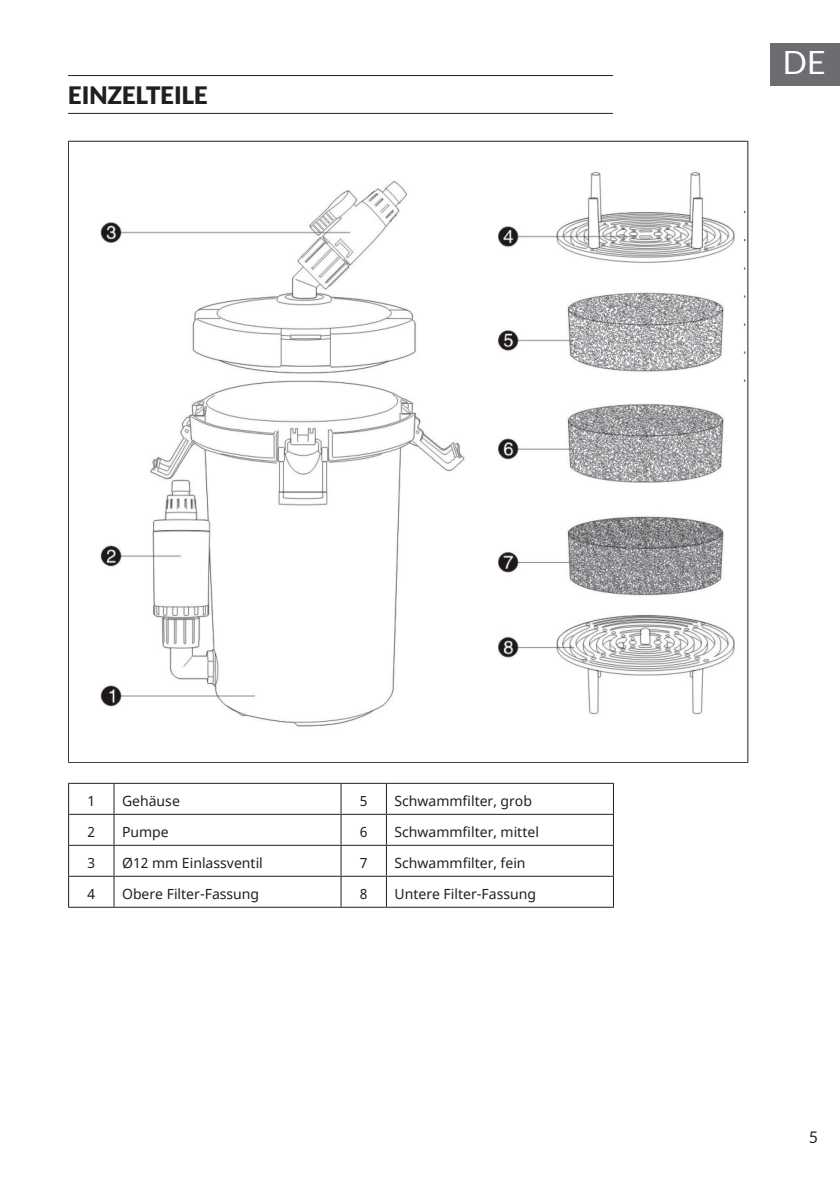
<style>
.page{position:relative;width:840px;height:1191px;background:#fff}
.page>*{position:absolute;margin:0;border:0;box-sizing:border-box;transform-origin:0 0}
.t1{font:32px "Lato";color:#fff}
.t2{font:900 24px "Lato";color:#231f20}
.t3{font:16px "Lato";color:#231f20}
.t4{font:14px "Noto Sans";color:#231f20}
</style>
<div class="page">
<div style="left:770px;top:43px;width:69px;height:42px;background:#6c6d70"></div>
<hr style="left:68px;top:75px;width:544px;height:1px;background:#231f20">
<hr style="left:68px;top:113px;width:544px;height:1px;background:#231f20">
<hr style="left:68px;top:141px;width:680px;height:1px;background:#231f20">
<hr style="left:68px;top:142px;width:1px;height:620px;background:#231f20">
<hr style="left:747px;top:142px;width:1px;height:620px;background:#231f20">
<hr style="left:68px;top:762px;width:680px;height:1px;background:#231f20">
<img style="left:100px;top:172px;width:646px;height:555px">
<hr style="left:68px;top:783px;width:46px;height:1px;background:#231f20">
<hr style="left:68px;top:784px;width:1px;height:30px;background:#231f20">
<hr style="left:114px;top:783px;width:227px;height:1px;background:#231f20">
<hr style="left:113px;top:784px;width:1px;height:30px;background:#231f20">
<hr style="left:341px;top:783px;width:45px;height:1px;background:#231f20">
<hr style="left:340px;top:784px;width:1px;height:30px;background:#231f20">
<hr style="left:386px;top:783px;width:227px;height:1px;background:#231f20">
<hr style="left:386px;top:784px;width:1px;height:30px;background:#231f20">
<hr style="left:612px;top:784px;width:1px;height:30px;background:#231f20">
<hr style="left:68px;top:814px;width:46px;height:1px;background:#231f20">
<svg style="left:68px;top:815px;width:1px;height:29px"></svg>
<hr style="left:114px;top:814px;width:227px;height:1px;background:#231f20">
<svg style="left:113px;top:815px;width:1px;height:29px"></svg>
<hr style="left:341px;top:814px;width:45px;height:1px;background:#231f20">
<svg style="left:340px;top:815px;width:1px;height:29px"></svg>
<hr style="left:386px;top:814px;width:227px;height:1px;background:#231f20">
<svg style="left:386px;top:815px;width:1px;height:29px"></svg>
<hr style="left:68px;top:844px;width:46px;height:1px;background:#231f20">
<hr style="left:68px;top:845px;width:1px;height:30px;background:#231f20">
<hr style="left:114px;top:844px;width:227px;height:1px;background:#231f20">
<hr style="left:113px;top:845px;width:1px;height:30px;background:#231f20">
<hr style="left:341px;top:844px;width:45px;height:1px;background:#231f20">
<hr style="left:340px;top:845px;width:1px;height:30px;background:#231f20">
<hr style="left:386px;top:844px;width:227px;height:1px;background:#231f20">
<hr style="left:386px;top:845px;width:1px;height:30px;background:#231f20">
<hr style="left:612px;top:845px;width:1px;height:30px;background:#231f20">
<hr style="left:68px;top:875px;width:46px;height:1px;background:#231f20">
<hr style="left:68px;top:876px;width:1px;height:30px;background:#231f20">
<hr style="left:114px;top:875px;width:227px;height:1px;background:#231f20">
<hr style="left:113px;top:876px;width:1px;height:30px;background:#231f20">
<hr style="left:341px;top:875px;width:45px;height:1px;background:#231f20">
<hr style="left:340px;top:876px;width:1px;height:30px;background:#231f20">
<hr style="left:386px;top:875px;width:227px;height:1px;background:#231f20">
<hr style="left:386px;top:876px;width:1px;height:30px;background:#231f20">
<hr style="left:612px;top:876px;width:1px;height:30px;background:#231f20">
<hr style="left:68px;top:906px;width:46px;height:1px;background:#231f20">
<hr style="left:114px;top:906px;width:227px;height:1px;background:#231f20">
<hr style="left:341px;top:906px;width:45px;height:1px;background:#231f20">
<hr style="left:386px;top:906px;width:227px;height:1px;background:#231f20">
<h2 class="t2" style="left:68px;top:82px;width:141px">EINZELTEILE</h2>
<h1 class="t1" style="left:782px;top:45px;width:44px">DE</h1>
<p class="t4" style="left:87px;top:791px;width:9px">1</p>
<p class="t4" style="left:122px;top:791px;width:59px">Gehäuse</p>
<p class="t4" style="left:359px;top:791px;width:9px">5</p>
<p class="t4" style="left:394px;top:791px;width:139px">Schwammfilter, grob</p>
<p class="t4" style="left:87px;top:822px;width:9px">2</p>
<p class="t4" style="left:122px;top:822px;width:48px">Pumpe</p>
<p class="t4" style="left:359px;top:822px;width:9px">6</p>
<p class="t4" style="left:394px;top:822px;width:146px">Schwammfilter, mittel</p>
<p class="t4" style="left:87px;top:853px;width:9px">3</p>
<p class="t4" style="left:122px;top:853px;width:142px">Ø12 mm Einlassventil</p>
<p class="t4" style="left:360px;top:853px;width:9px">7</p>
<p class="t4" style="left:394px;top:853px;width:132px">Schwammfilter, fein</p>
<p class="t4" style="left:87px;top:884px;width:9px">4</p>
<p class="t4" style="left:122px;top:884px;width:139px">Obere Filter-Fassung</p>
<p class="t4" style="left:360px;top:884px;width:9px">8</p>
<p class="t4" style="left:394px;top:884px;width:143px">Untere Filter-Fassung</p>
<p class="t3" style="left:808px;top:1128px;width:11px">5</p>
</div>
